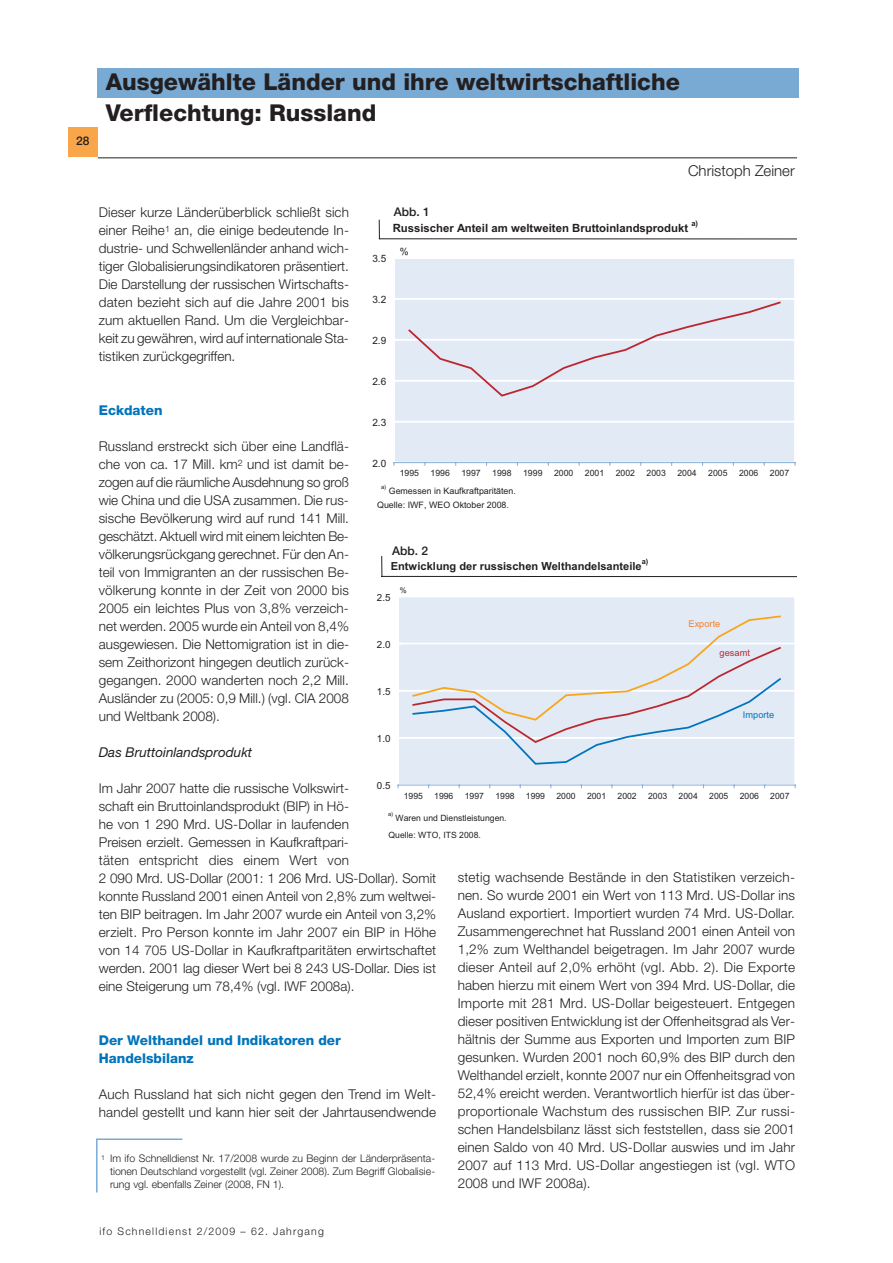
<style>
.page{position:relative;width:893px;height:1263px;background:#fff}
.page>*{position:absolute;margin:0;border:0;box-sizing:border-box;transform-origin:0 0}
.t1{font:800 23.25px/30.3px "Helvetica Neue LT Std";color:#231f20}
.t2{font:300 15px "Helvetica Neue LT Std";color:#231f20}
.t3{font:300 13.5px/18px "Helvetica Neue LT Std";color:#231f20;text-align:justify}
.t4{font:800 13.5px/18px "Helvetica Neue LT Std";color:#0074bc}
.t5{font:italic 13.5px "Helvetica Neue LT Std";color:#231f20}
.t6{font:500 12px "Helvetica Neue LT Std";color:#231f20}
.t7{font:700 11.4px "Arial";color:#231f20}
.t8{font:700 11.1px "Arial";color:#231f20}
.t9{font:300 10.5px/12.8px "Helvetica Neue LT Std";color:#231f20;text-align:justify}
.t10{font:300 10.5px "Helvetica Neue LT Std";letter-spacing:.11em;color:#231f20}
.t11{font:10.05px "Arial";color:#231f20}
.t12{font:9.9px "Arial";color:#231f20}
.t13{font:9.3px "Arial";letter-spacing:.005em;color:#0074bc}
.t14{font:9.3px "Arial";color:#f18230}
.t15{font:9.3px "Arial";letter-spacing:.005em;color:#bb272e}
.t16{font:8.85px "Arial";color:#231f20}
.t17{font:8.7px "Arial";color:#231f20}
.t18{font:7.8px "Arial";color:#231f20}
.t19{font:700 7.65px "Arial";color:#231f20}
.t20{font:700 7.35px "Arial";color:#231f20}
.t21{font:5.85px "Arial";color:#231f20}
.t22{font:5.7px "Arial";color:#231f20}
</style>
<div class="page">
<hr style="left:98px;top:157px;width:699px;height:1px;background:#231f20">
<div style="left:68px;top:128px;width:30px;height:29px;background:#f9a64a"></div>
<div style="left:97px;top:68px;width:701px;height:30px;background:#79aad4"></div>
<div style="left:393px;top:259px;width:403px;height:205px;background:#e2eaf6"></div>
<hr style="left:394px;top:462px;width:401px;height:1px;background:#88aed8">
<svg style="left:407px;top:300px;width:374px;height:98px"></svg>
<svg style="left:379px;top:220px;width:1px;height:19px"></svg>
<hr style="left:379px;top:239px;width:417px;height:1px;background:#231f20">
<svg style="left:397px;top:597px;width:399px;height:190px"></svg>
<hr style="left:398px;top:785px;width:397px;height:1px;background:#88aed8">
<svg style="left:411px;top:615px;width:371px;height:151px"></svg>
<svg style="left:381px;top:556px;width:1px;height:20px"></svg>
<hr style="left:382px;top:576px;width:414px;height:1px;background:#231f20">
<svg style="left:96px;top:1138px;width:87px;height:55px"></svg>
<p class="t6" style="left:76px;top:136px;width:15px">28</p>
<h1 class="t1" style="left:106px;top:69px;width:575px">Ausgewählte Länder und ihre weltwirtschaftliche<br>Verflechtung: Russland</h1>
<p class="t2" style="left:688px;top:165px;width:108px">Christoph Zeiner</p>
<p class="t3" style="left:99px;top:204px;width:252px">Dieser kurze Länderüberblick schließt sich einer Reihe<sup>1</sup> an, die einige bedeutende In&shy;dustrie- und Schwellenländer anhand wich&shy;tiger Globalisierungsindikatoren präsentiert.<br>Die Darstellung der russischen Wirtschafts&shy;daten bezieht sich auf die Jahre 2001 bis zum aktuellen Rand. Um die Vergleichbar&shy;keit zu gewähren, wird auf internationale Sta&shy;tistiken zurückgegriffen.</p>
<p class="t6" style="left:394px;top:207px;width:38px">Abb. 1</p>
<p class="t7" style="left:392px;top:224px;width:297px">Russischer Anteil am weltweiten Bruttoinlandsprodukt</p>
<p class="t19" style="left:691px;top:221px;width:8px">a)</p>
<p class="t11" style="left:372px;top:255px;width:15px">3.5</p>
<p class="t11" style="left:372px;top:296px;width:15px">3.2</p>
<p class="t11" style="left:372px;top:337px;width:15px">2.9</p>
<p class="t11" style="left:372px;top:378px;width:15px">2.6</p>
<p class="t11" style="left:400px;top:248px;width:10px">%</p>
<p class="t4" style="left:99px;top:402px;width:65px">Eckdaten</p>
<p class="t3" style="left:99px;top:438px;width:252px">Russland erstreckt sich über eine Landflä&shy;che von ca. 17 Mill. km<sup>2</sup> und ist damit be&shy;zogen auf die räumliche Ausdehnung so groß wie China und die USA zusammen. Die rus&shy;sische Bevölkerung wird auf rund 141 Mill. geschätzt. Aktuell wird mit einem leichten Be&shy;völkerungsrückgang gerechnet. Für den An&shy;teil von Immigranten an der russischen Be&shy;völkerung konnte in der Zeit von 2000 bis 2005 ein leichtes Plus von 3,8% verzeich&shy;net werden. 2005 wurde ein Anteil von 8,4% ausgewiesen. Die Nettomigration ist in die&shy;sem Zeithorizont hingegen deutlich zurück&shy;gegangen. 2000 wanderten noch 2,2 Mill.<br>Ausländer zu (2005: 0,9 Mill.) (vgl. CIA 2008 und Weltbank 2008).</p>
<p class="t5" style="left:99px;top:747px;width:155px">Das Bruttoinlandsprodukt</p>
<p class="t3" style="left:99px;top:780px;width:339px;text-align:left">Im Jahr 2007 hatte die russische Volkswirt-<br>schaft ein Bruttoinlandsprodukt (BIP) in Hö-<br>he von 1 290 Mrd. US-Dollar in laufenden<br>Preisen erzielt. Gemessen in Kaufkraftpari-<br>täten entspricht dies einem Wert von<br>2 090 Mrd. US-Dollar (2001: 1 206 Mrd. US-Dollar). Somit konnte Russland 2001 einen Anteil von 2,8% zum weltwei&shy;ten BIP beitragen. Im Jahr 2007 wurde ein Anteil von 3,2% erzielt. Pro Person konnte im Jahr 2007 ein BIP in Höhe von 14 705 US-Dollar in Kaufkraftparitäten erwirtschaftet werden. 2001 lag dieser Wert bei 8 243 US-Dollar. Dies ist eine Steigerung um 78,4% (vgl. IWF 2008a).</p>
<p class="t11" style="left:372px;top:419px;width:15px">2.3</p>
<p class="t11" style="left:372px;top:460px;width:15px">2.0</p>
<p class="t17" style="left:400px;top:470px;width:21px">1995</p>
<p class="t17" style="left:430px;top:470px;width:21px">1996</p>
<p class="t17" style="left:461px;top:470px;width:21px">1997</p>
<p class="t17" style="left:492px;top:470px;width:21px">1998</p>
<p class="t17" style="left:523px;top:470px;width:21px">1999</p>
<p class="t17" style="left:554px;top:470px;width:21px">2000</p>
<p class="t17" style="left:585px;top:470px;width:21px">2001</p>
<p class="t17" style="left:615px;top:470px;width:21px">2002</p>
<p class="t17" style="left:646px;top:470px;width:21px">2003</p>
<p class="t17" style="left:677px;top:470px;width:21px">2004</p>
<p class="t17" style="left:708px;top:470px;width:21px">2005</p>
<p class="t17" style="left:739px;top:470px;width:21px">2006</p>
<p class="t17" style="left:770px;top:470px;width:21px">2007</p>
<p class="t21" style="left:381px;top:485px;width:7px">a)</p>
<p class="t16" style="left:389px;top:488px;width:129px">Gemessen in Kaufkraftparitäten.</p>
<p class="t16" style="left:377px;top:502px;width:133px">Quelle: IWF, WEO Oktober 2008.</p>
<p class="t6" style="left:392px;top:546px;width:38px">Abb. 2</p>
<p class="t8" style="left:391px;top:562px;width:252px">Entwicklung der russischen Welthandelsanteile</p>
<p class="t20" style="left:641px;top:559px;width:8px">a)</p>
<p class="t18" style="left:400px;top:587px;width:8px">%</p>
<p class="t12" style="left:377px;top:594px;width:15px">2.5</p>
<p class="t14" style="left:688px;top:621px;width:33px">Exporte</p>
<p class="t12" style="left:377px;top:641px;width:15px">2.0</p>
<p class="t15" style="left:719px;top:650px;width:32px">gesamt</p>
<p class="t12" style="left:377px;top:688px;width:15px">1.5</p>
<p class="t13" style="left:743px;top:711px;width:33px">Importe</p>
<p class="t12" style="left:377px;top:735px;width:15px">1.0</p>
<p class="t12" style="left:377px;top:782px;width:15px">0.5</p>
<p class="t17" style="left:404px;top:792px;width:21px">1995</p>
<p class="t17" style="left:434px;top:792px;width:21px">1996</p>
<p class="t17" style="left:465px;top:792px;width:21px">1997</p>
<p class="t17" style="left:495px;top:792px;width:21px">1998</p>
<p class="t17" style="left:526px;top:792px;width:21px">1999</p>
<p class="t17" style="left:556px;top:792px;width:21px">2000</p>
<p class="t17" style="left:587px;top:792px;width:21px">2001</p>
<p class="t17" style="left:617px;top:792px;width:21px">2002</p>
<p class="t17" style="left:648px;top:792px;width:21px">2003</p>
<p class="t17" style="left:678px;top:792px;width:21px">2004</p>
<p class="t17" style="left:709px;top:792px;width:21px">2005</p>
<p class="t17" style="left:739px;top:792px;width:21px">2006</p>
<p class="t17" style="left:770px;top:792px;width:21px">2007</p>
<p class="t22" style="left:388px;top:812px;width:7px">a)</p>
<p class="t17" style="left:395px;top:815px;width:113px">Waren und Dienstleistungen.</p>
<p class="t17" style="left:388px;top:832px;width:94px">Quelle: WTO, ITS 2008.</p>
<p class="t3" style="left:457px;top:869px;width:339px">stetig wachsende Bestände in den Statistiken verzeich&shy;nen. So wurde 2001 ein Wert von 113 Mrd. US-Dollar ins Ausland exportiert. Importiert wurden 74 Mrd. US-Dollar.<br>Zusammengerechnet hat Russland 2001 einen Anteil von 1,2% zum Welthandel beigetragen. Im Jahr 2007 wurde dieser Anteil auf 2,0% erhöht (vgl. Abb. 2). Die Exporte haben hierzu mit einem Wert von 394 Mrd. US-Dollar, die Importe mit 281 Mrd. US-Dollar beigesteuert. Entgegen dieser positiven Entwicklung ist der Offenheitsgrad als Ver&shy;hältnis der Summe aus Exporten und Importen zum BIP gesunken. Wurden 2001 noch 60,9% des BIP durch den Welthandel erzielt, konnte 2007 nur ein Offenheitsgrad von 52,4% ereicht werden. Verantwortlich hierfür ist das über&shy;proportionale Wachstum des russischen BIP. Zur russi&shy;schen Handelsbilanz lässt sich feststellen, dass sie 2001 einen Saldo von 40 Mrd. US-Dollar auswies und im Jahr 2007 auf 113 Mrd. US-Dollar angestiegen ist (vgl. WTO 2008 und IWF 2008a).</p>
<p class="t4" style="left:99px;top:1032px;width:244px">Der Welthandel und Indikatoren der<br>Handelsbilanz</p>
<p class="t3" style="left:99px;top:1086px;width:339px">Auch Russland hat sich nicht gegen den Trend im Welt&shy;handel gestellt und kann hier seit der Jahrtausendwende</p>
<p class="t9" style="left:110px;top:1153px;width:327px;text-indent:-9px"><sup>1</sup> Im ifo Schnelldienst Nr. 17/2008 wurde zu Beginn der Länderpräsenta&shy;tionen Deutschland vorgestellt (vgl. Zeiner 2008). Zum Begriff Globalisie&shy;rung vgl. ebenfalls Zeiner (2008, FN 1).</p>
<p class="t10" style="left:99px;top:1227px;width:226px">ifo Schnelldienst 2/2009 – 62. Jahrgang</p>
</div>
